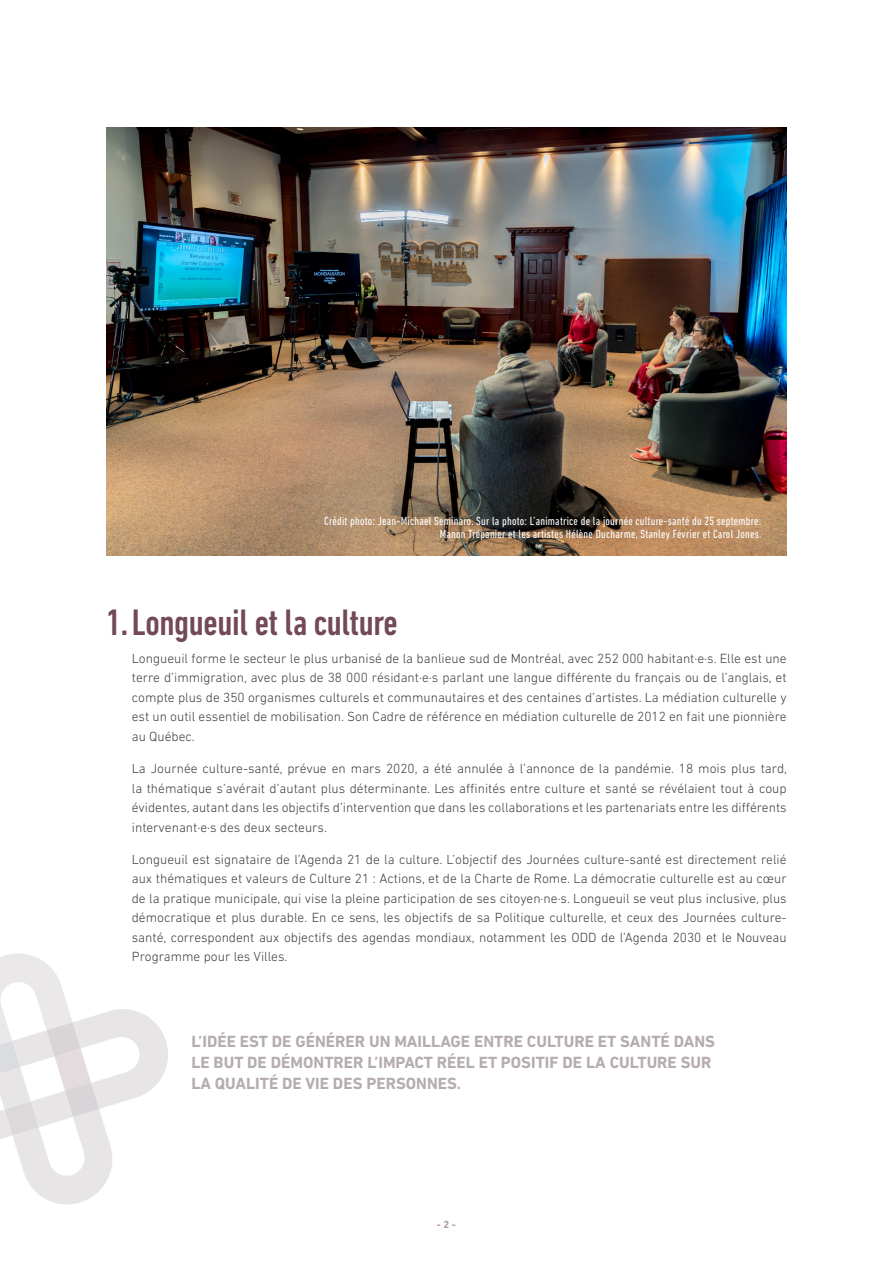
<style>
.page{position:relative;width:893px;height:1263px;background:#fff}
.page>*{position:absolute;margin:0;border:0;box-sizing:border-box;transform-origin:0 0}
.TITULAR_1{font:500 condensed 37.5px "DIN Next LT Pro";letter-spacing:-.01em;color:#734958}
.DESTACATS{font:700 16.5px/21px "DIN Next LT Pro";color:#b5acae}
.Text_Base{font:300 13.5px/19.5px "DIN Next LT Pro";color:#3e3e3f;text-align:justify}
.Titular_1_1{font:condensed 12px/13.5px "DIN Next LT Pro";letter-spacing:.02em;color:#fff;text-align:right}
.num_pg{font:700 10.5px "DIN Next LT Pro";color:#b19aa2}
</style>
<div class="page">
<svg style="left:0;top:953px;width:168px;height:252px"></svg>
<img style="left:106px;top:128px;width:681px;height:427px">
<p class="Titular_1_1" style="left:324px;top:514px;width:439px">Crédit photo: Jean-Michael Seminaro. Sur la photo: L’animatrice de la journée culture-santé du 25 septembre:<br>Manon Trépanier et les artistes Hélène Ducharme, Stanley Février et Carol Jones.</p>
<p class="TITULAR_1" style="left:106px;top:601px;width:293px">1.Longueuil et la culture</p>
<p class="Text_Base" style="left:132px;top:648px;width:656px">Longueuil forme le secteur le plus urbanisé de la banlieue sud de Montréal, avec 252 000 habitant·e·s. Elle est une terre d’immigration, avec plus de 38 000 résidant·e·s parlant une langue différente du français ou de l’anglais, et compte plus de 350 organismes culturels et communautaires et des centaines d’artistes. La médiation culturelle y est un outil essentiel de mobilisation. Son Cadre de référence en médiation culturelle de 2012 en fait une pionnière au Québec.</p>
<p class="Text_Base" style="left:132px;top:759px;width:657px">La Journée culture-santé, prévue en mars 2020, a été annulée à l’annonce de la pandémie. 18 mois plus tard, la thématique s’avérait d’autant plus déterminante. Les affinités entre culture et santé se révélaient tout à coup évidentes, autant dans les objectifs d’intervention que dans les collaborations et les partenariats entre les différents intervenant·e·s des deux secteurs.</p>
<p class="Text_Base" style="left:132px;top:849px;width:656px">Longueuil est signataire de l’Agenda 21 de la culture. L’objectif des Journées culture-santé est directement relié aux thématiques et valeurs de Culture 21 : Actions, et de la Charte de Rome. La démocratie culturelle est au cœur de la pratique municipale, qui vise la pleine participation de ses citoyen·ne·s. Longueuil se veut plus inclusive, plus démocratique et plus durable. En ce sens, les objectifs de sa Politique culturelle, et ceux des Journées culture&shy;santé, correspondent aux objectifs des agendas mondiaux, notamment les ODD de l’Agenda 2030 et le Nouveau Programme pour les Villes.</p>
<p class="DESTACATS" style="left:191px;top:1031px;width:525px">L’IDÉE EST DE GÉNÉRER UN MAILLAGE ENTRE CULTURE ET SANTÉ DANS<br>LE BUT DE DÉMONTRER L’IMPACT RÉEL ET POSITIF DE LA CULTURE SUR<br>LA QUALITÉ DE VIE DES PERSONNES.</p>
<p class="num_pg" style="left:437px;top:1218px;width:21px">- 2 -</p>
</div>
